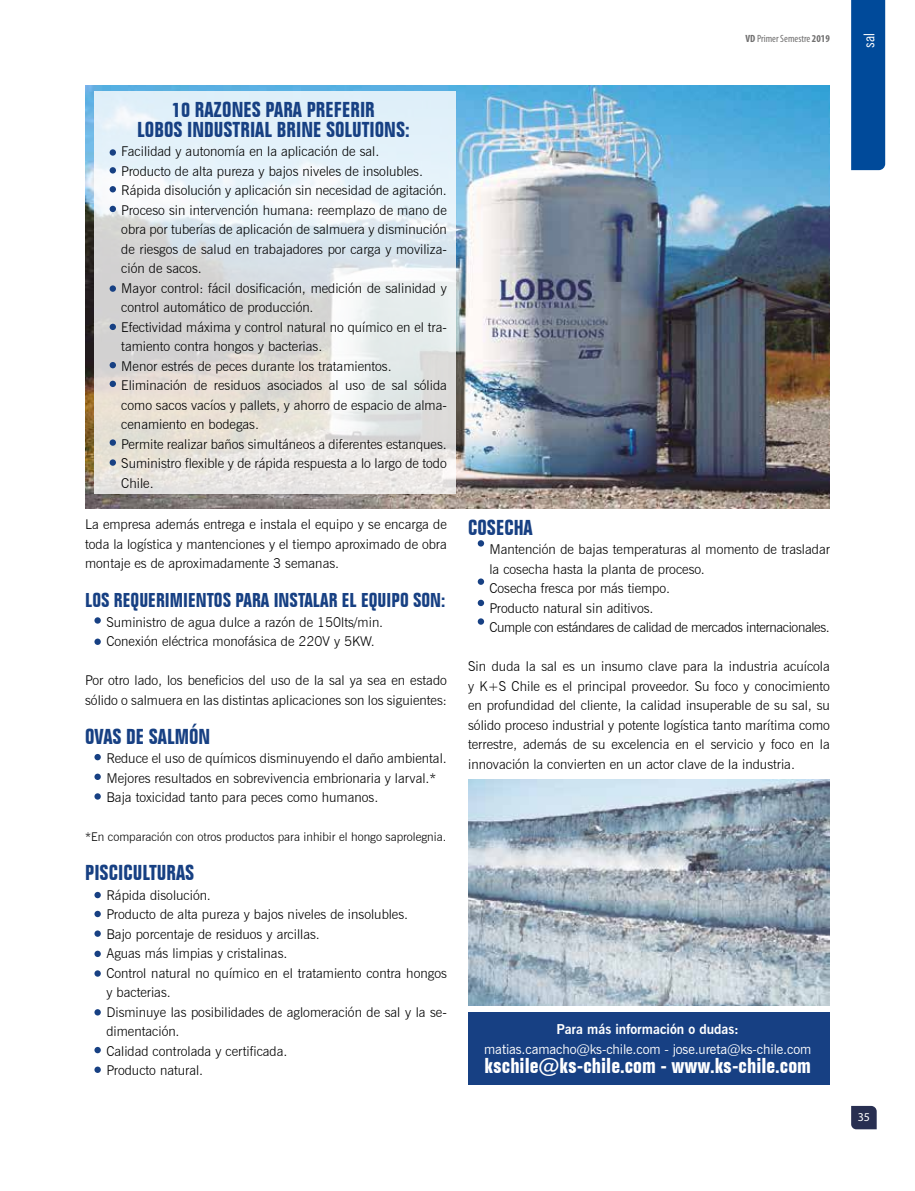
<style>
.page{position:relative;width:915px;height:1191px;background:#fff}
.page>*{position:absolute;margin:0;border:0;box-sizing:border-box;transform-origin:0 0}
.t1{font:700 condensed 21px/19.5px "Folio BT";color:#174083;text-align:center}
.t2{font:700 condensed 21px "Folio BT";color:#fff}
.t3{font:700 condensed 19.5px "Folio BT";color:#174083}
.t4{font:condensed 15px "News Gothic BT";color:#fff}
.t5{font:300 13.5px/19.5px "News Gothic BT";color:#000}
.t6{font:13.5px "News Gothic BT";letter-spacing:-.01em;color:#fff}
.t7{font:700 13.5px "News Gothic BT";color:#fff}
.t8{font:300 12px "News Gothic BT";color:#000}
.t9{font:12px "Myriad Pro";color:#fff}
.t10{font:condensed 10.5px "Myriad Pro";color:#706f6f}
.s1{font-weight:700}
</style>
<div class="page">
<svg style="left:851px;top:1106px;width:25px;height:23px"></svg>
<img style="left:468px;top:779px;width:361px;height:226px">
<div style="left:468px;top:1012px;width:361px;height:73px;background:#174083"></div>
<img style="left:85px;top:85px;width:744px;height:423px">
<svg style="left:94px;top:91px;width:361px;height:403px"></svg>
<div style="left:94px;top:892px;width:7px;height:6px;background:#174083;border-radius:50%"></div>
<div style="left:94px;top:910px;width:7px;height:7px;background:#174083;border-radius:50%"></div>
<div style="left:94px;top:930px;width:7px;height:6px;background:#174083;border-radius:50%"></div>
<div style="left:94px;top:950px;width:7px;height:7px;background:#174083;border-radius:50%"></div>
<div style="left:94px;top:970px;width:7px;height:6px;background:#174083;border-radius:50%"></div>
<div style="left:94px;top:1009px;width:7px;height:6px;background:#174083;border-radius:50%"></div>
<div style="left:94px;top:1047px;width:7px;height:6px;background:#174083;border-radius:50%"></div>
<div style="left:94px;top:1066px;width:7px;height:7px;background:#174083;border-radius:50%"></div>
<div style="left:94px;top:754px;width:7px;height:6px;background:#174083;border-radius:50%"></div>
<div style="left:94px;top:773px;width:7px;height:7px;background:#174083;border-radius:50%"></div>
<div style="left:94px;top:793px;width:7px;height:6px;background:#174083;border-radius:50%"></div>
<div style="left:94px;top:617px;width:7px;height:6px;background:#174083;border-radius:50%"></div>
<div style="left:94px;top:638px;width:7px;height:7px;background:#174083;border-radius:50%"></div>
<div style="left:477px;top:540px;width:7px;height:6px;background:#174083;border-radius:50%"></div>
<div style="left:477px;top:578px;width:7px;height:7px;background:#174083;border-radius:50%"></div>
<div style="left:477px;top:600px;width:7px;height:6px;background:#174083;border-radius:50%"></div>
<div style="left:477px;top:618px;width:7px;height:7px;background:#174083;border-radius:50%"></div>
<div style="left:110px;top:149px;width:6px;height:7px;background:#174083;border-radius:50%"></div>
<svg style="left:110px;top:167px;width:6px;height:6px"></svg>
<svg style="left:110px;top:186px;width:6px;height:6px"></svg>
<svg style="left:110px;top:206px;width:6px;height:6px"></svg>
<div style="left:110px;top:285px;width:6px;height:7px;background:#174083;border-radius:50%"></div>
<svg style="left:110px;top:324px;width:6px;height:6px"></svg>
<svg style="left:110px;top:362px;width:6px;height:6px"></svg>
<div style="left:110px;top:439px;width:6px;height:7px;background:#174083;border-radius:50%"></div>
<div style="left:110px;top:459px;width:6px;height:7px;background:#174083;border-radius:50%"></div>
<svg style="left:110px;top:381px;width:6px;height:6px"></svg>
<div style="left:851px;top:0;width:33px;height:170px;background:#004a9a"></div>
<p class="t10" style="left:745px;top:32px;width:86px"><span class="s1">VD</span> Primer Semestre <span class="s1">2019</span></p>
<h1 class="t1" style="left:137px;top:100px;width:274px">10 RAZONES PARA PREFERIR<br>LOBOS INDUSTRIAL BRINE SOLUTIONS:</h1>
<p class="t5" style="left:121px;top:141px;width:327px">Facilidad y autonomía en la aplicación de sal.<br>Producto de alta pureza y bajos niveles de insolubles.<br>Rápida disolución y aplicación sin necesidad de agitación.<br>Proceso sin intervención humana: reemplazo de mano de obra por tuberías de aplicación de salmuera y disminución de riesgos de salud en trabajadores por carga y moviliza&shy;ción de sacos.<br>Mayor control: fácil dosificación, medición de salinidad y control automático de producción.<br>Efectividad máxima y control natural no químico en el tra&shy;tamiento contra hongos y bacterias.<br>Menor estrés de peces durante los tratamientos.<br>Eliminación de residuos asociados al uso de sal sólida como sacos vacíos y pallets, y ahorro de espacio de alma&shy;cenamiento en bodegas.<br>Permite realizar baños simultáneos a diferentes estanques.<br>Suministro flexible y de rápida respuesta a lo largo de todo Chile.</p>
<p class="t5" style="left:85px;top:514px;width:363px;text-align:justify">La empresa además entrega e instala el equipo y se encarga de toda la logística y mantenciones y el tiempo aproximado de obra montaje es de aproximadamente 3 semanas.</p>
<h2 class="t3" style="left:85px;top:588px;width:362px">LOS REQUERIMIENTOS PARA INSTALAR EL EQUIPO SON:</h2>
<p class="t5" style="left:106px;top:612px;width:278px">Suministro de agua dulce a razón de 150lts/min.<br>Conexión eléctrica monofásica de 220V y 5KW.</p>
<p class="t5" style="left:85px;top:670px;width:363px">Por otro lado, los beneficios del uso de la sal ya sea en estado sólido o salmuera en las distintas aplicaciones son los siguientes:</p>
<h1 class="t1" style="left:85px;top:726px;width:127px">OVAS DE SALMÓN</h1>
<p class="t5" style="left:106px;top:748px;width:342px">Reduce el uso de químicos disminuyendo el daño ambiental.<br>Mejores resultados en sobrevivencia embrionaria y larval.*<br>Baja toxicidad tanto para peces como humanos.</p>
<p class="t8" style="left:85px;top:829px;width:362px">*En comparación con otros productos para inhibir el hongo saprolegnia.</p>
<h1 class="t1" style="left:85px;top:863px;width:111px">PISCICULTURAS</h1>
<p class="t5" style="left:106px;top:885px;width:342px">Rápida disolución.<br>Producto de alta pureza y bajos niveles de insolubles.<br>Bajo porcentaje de residuos y arcillas.<br>Aguas más limpias y cristalinas.<br>Control natural no químico en el tratamiento contra hongos y bacterias.<br>Disminuye las posibilidades de aglomeración de sal y la se&shy;dimentación.<br>Calidad controlada y certificada.<br>Producto natural.</p>
<h1 class="t1" style="left:468px;top:517px;width:66px">COSECHA</h1>
<p class="t5" style="left:489px;top:540px;width:342px">Mantención de bajas temperaturas al momento de trasladar la cosecha hasta la planta de proceso.<br>Cosecha fresca por más tiempo.<br>Producto natural sin aditivos.<br>Cumple con estándares de calidad de mercados internacionales.</p>
<p class="t5" style="left:468px;top:657px;width:363px;text-align:justify">Sin duda la sal es un insumo clave para la industria acuícola y K+S Chile es el principal proveedor. Su foco y conocimiento en profundidad del cliente, la calidad insuperable de su sal, su sólido proceso industrial y potente logística tanto marítima como terrestre, además de su excelencia en el servicio y foco en la innovación la convierten en un actor clave de la industria.</p>
<p class="t7" style="left:556px;top:1021px;width:184px">Para más información o dudas:</p>
<p class="t6" style="left:484px;top:1040px;width:328px">matias.camacho@ks-chile.com - jose.ureta@ks-chile.com</p>
<h1 class="t2" style="left:484px;top:1053px;width:328px">kschile@ks-chile.com - www.ks-chile.com</h1>
<p class="t4" style="left:859px;top:48px;width:16px;rotate:-90deg">sal</p>
<p class="t9" style="left:857px;top:1109px;width:14px">35</p>
</div>
